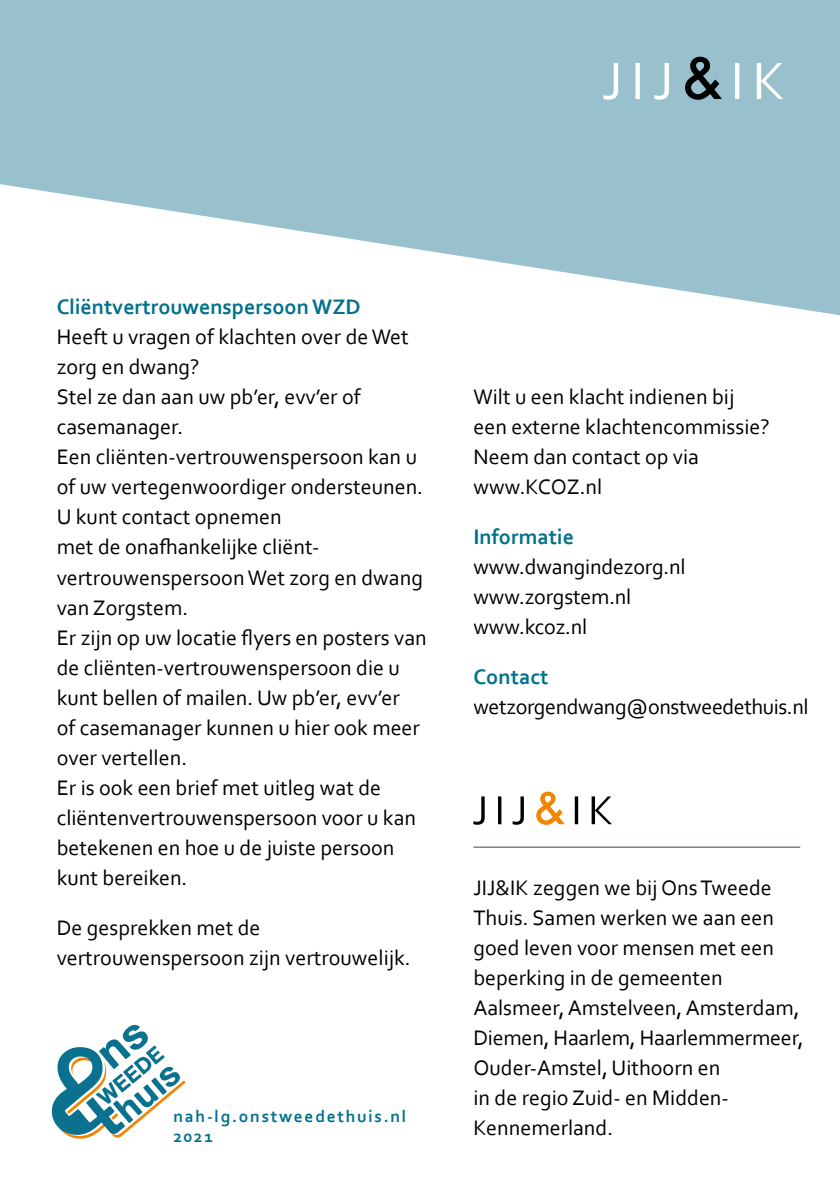
<style>
.page{position:relative;width:840px;height:1191px;background:#fff}
.page>*{position:absolute;margin:0;border:0;box-sizing:border-box;transform-origin:0 0}
.t1{font:22px/30px "Corbel";color:#000}
.t2{font:700 22px "Corbel";color:#00718b}
.t3{font:22px "Corbel";letter-spacing:-.02em;color:#000}
.t4{font:700 17.4px/20px "Corbel";letter-spacing:.1em;color:#00718b}
</style>
<div class="page">
<svg style="left:52px;top:1024px;width:133px;height:115px"></svg>
<svg style="left:0;top:0;width:839px;height:315px;fill:#98c1cd"></svg>
<svg style="left:839px;top:0;width:1px;height:316px"></svg>
<svg style="left:734px;top:63px;width:48px;height:36px"></svg>
<svg style="left:684px;top:57px;width:37px;height:43px;background:#536a70"></svg>
<svg style="left:603px;top:63px;width:65px;height:37px"></svg>
<svg style="left:574px;top:796px;width:37px;height:28px"></svg>
<svg style="left:536px;top:791px;width:28px;height:34px"></svg>
<svg style="left:473px;top:796px;width:50px;height:28px"></svg>
<hr style="left:473px;top:847px;width:326px;height:1px;background:#39485e">
<p class="t2" style="left:57px;top:293px;width:305px">Cliëntvertrouwenspersoon WZD</p>
<p class="t1" style="left:57px;top:321px;width:371px">Heeft u vragen of klachten over de Wet zorg en dwang?<br>Stel ze dan aan uw pb’er, evv’er of casemanager.<br>Een cliënten-vertrouwenspersoon kan u of uw vertegenwoordiger ondersteunen.<br>U kunt contact opnemen<br>met de onafhankelijke cliënt&shy;vertrouwenspersoon Wet zorg en dwang van Zorgstem.<br>Er zijn op uw locatie flyers en posters van de cliënten-vertrouwenspersoon die u kunt bellen of mailen. Uw pb’er, evv’er<br>of casemanager kunnen u hier ook meer over vertellen.<br>Er is ook een brief met uitleg wat de cliëntenvertrouwenspersoon voor u kan betekenen en hoe u de juiste persoon kunt bereiken.</p>
<p class="t1" style="left:57px;top:912px;width:355px">De gesprekken met de vertrouwenspersoon zijn vertrouwelijk.</p>
<p class="t4" style="left:173px;top:1105px;width:234px">nah-lg.onstweedethuis.nl<br>2021</p>
<p class="t1" style="left:473px;top:381px;width:298px">Wilt u een klacht indienen bij een externe klachtencommissie?<br>Neem dan contact op via www.KCOZ.nl</p>
<p class="t2" style="left:473px;top:523px;width:102px">Informatie</p>
<p class="t1" style="left:473px;top:551px;width:213px">www.dwangindezorg.nl www.zorgstem.nl www.kcoz.nl</p>
<p class="t2" style="left:473px;top:663px;width:76px">Contact</p>
<p class="t3" style="left:473px;top:693px;width:336px">wetzorgendwang@onstweedethuis.nl</p>
<p class="t1" style="left:473px;top:872px;width:331px">JIJ&amp;IK zeggen we bij Ons Tweede<br>Thuis. Samen werken we aan een goed leven voor mensen met een beperking in de gemeenten<br>Aalsmeer, Amstelveen, Amsterdam,<br>Diemen, Haarlem, Haarlemmermeer,<br>Ouder-Amstel, Uithoorn en<br>in de regio Zuid- en Midden-<br>Kennemerland.</p>
</div>
